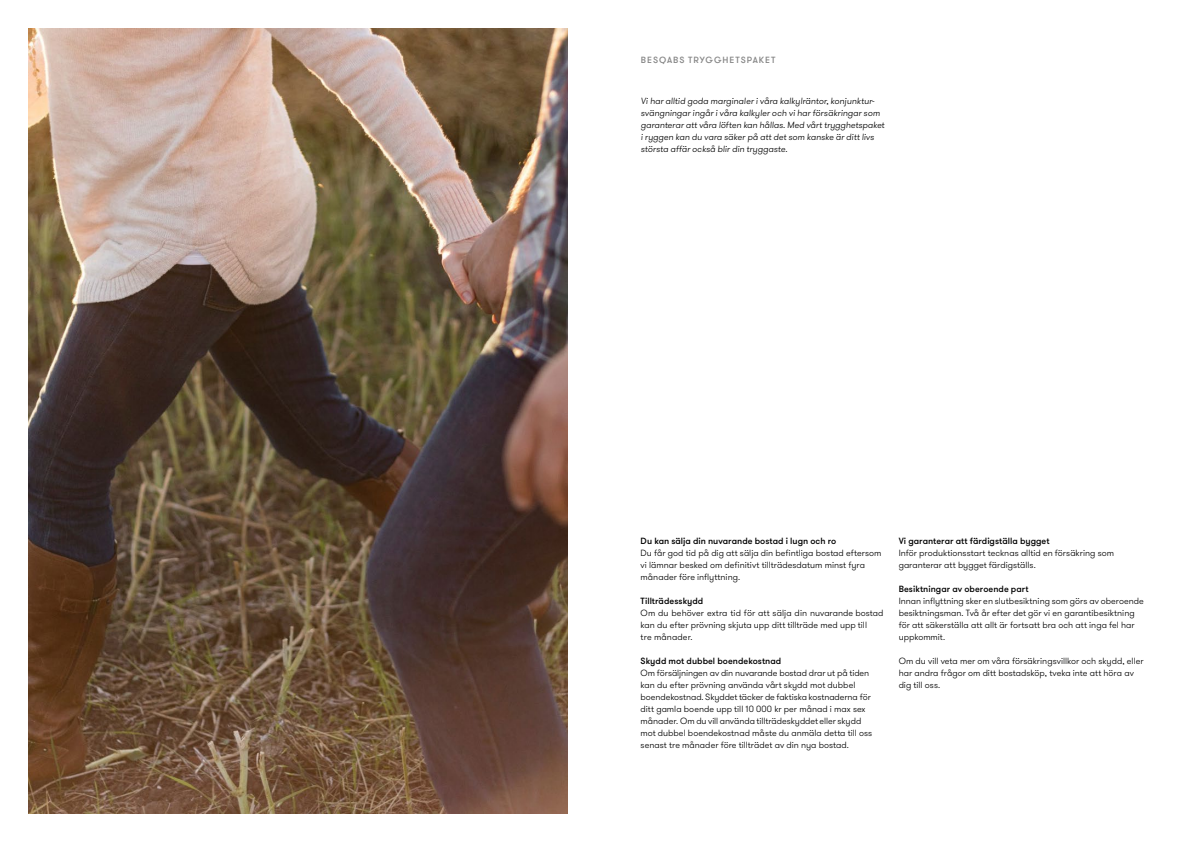
<style>
.page{position:relative;width:1191px;height:842px;background:#fff}
.page>*{position:absolute;margin:0;border:0;box-sizing:border-box;transform-origin:0 0}
.t1{font:300 9px/12px "GT Walsheim";color:#000}
.t2{font:italic 300 9px/12px "GT Walsheim";color:#000}
.t3{font:500 9px "GT Walsheim";letter-spacing:.005em;color:#000}
.t4{font:500 9px "GT Walsheim";letter-spacing:.1em;color:#888}
</style>
<div class="page">
<img style="left:28px;top:28px;width:539px;height:786px">
<p class="t4" style="left:641px;top:55px;width:136px">BESQABS TRYGGHETSPAKET</p>
<p class="t2" style="left:641px;top:95px;width:245px">Vi har alltid goda marginaler i våra kalkylräntor, konjunktur&shy;svängningar ingår i våra kalkyler och vi har försäkringar som garanterar att våra löften kan hållas. Med vårt trygghetspaket i ryggen kan du vara säker på att det som kanske är ditt livs största affär också blir din tryggaste.</p>
<p class="t3" style="left:640px;top:535px;width:197px">Du kan sälja din nuvarande bostad i lugn och ro</p>
<p class="t1" style="left:640px;top:547px;width:242px">Du får god tid på dig att sälja din befintliga bostad eftersom vi lämnar besked om definitivt tillträdesdatum minst fyra månader före inflyttning.</p>
<p class="t3" style="left:640px;top:595px;width:64px">Tillträdesskydd</p>
<p class="t1" style="left:640px;top:607px;width:244px">Om du behöver extra tid för att sälja din nuvarande bostad kan du efter prövning skjuta upp ditt tillträde med upp till<br>tre månader.</p>
<p class="t3" style="left:640px;top:655px;width:142px">Skydd mot dubbel boendekostnad</p>
<p class="t1" style="left:640px;top:667px;width:233px">Om försäljningen av din nuvarande bostad drar ut på tiden kan du efter prövning använda vårt skydd mot dubbel boendekostnad. Skyddet täcker de faktiska kostnaderna för ditt gamla boende upp till 10 000 kr per månad i max sex månader. Om du vill använda tillträdeskyddet eller skydd mot dubbel boendekostnad måste du anmäla detta till oss senast tre månader före tillträdet av din nya bostad.</p>
<p class="t3" style="left:898px;top:535px;width:152px">Vi garanterar att färdigställa bygget</p>
<p class="t1" style="left:898px;top:547px;width:217px">Inför produktionsstart tecknas alltid en försäkring som garanterar att bygget färdigställs.</p>
<p class="t3" style="left:898px;top:583px;width:131px">Besiktningar av oberoende part</p>
<p class="t1" style="left:898px;top:595px;width:247px">Innan inflyttning sker en slutbesiktning som görs av oberoende besiktningsman. Två år efter det gör vi en garantibesiktning för att säkerställa att allt är fortsatt bra och att inga fel har uppkommit.</p>
<p class="t1" style="left:898px;top:655px;width:246px">Om du vill veta mer om våra försäkringsvillkor och skydd, eller har andra frågor om ditt bostadsköp, tveka inte att höra av dig till oss.</p>
</div>
